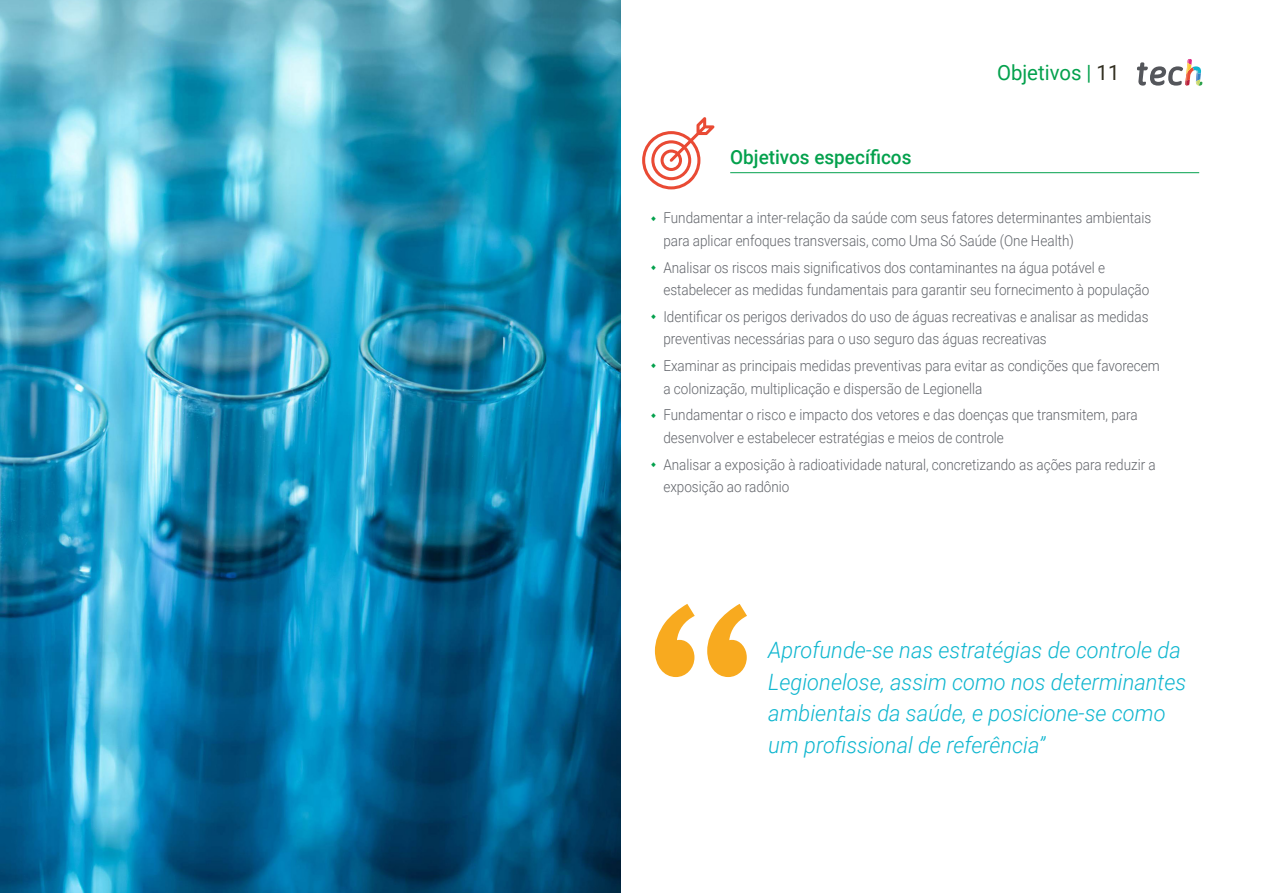
<style>
.page{position:relative;width:1263px;height:893px;background:#fff}
.page>*{position:absolute;margin:0;border:0;box-sizing:border-box;transform-origin:0 0}
.t1{font:italic 300 22.5px/31.5px "Roboto";color:#0fb6cf}
.t2{font:21px "Roboto";color:#04a14d}
.t3{font:500 19.5px "Roboto";color:#04a14d}
.t4{font:300 15px/22.5px "Roboto";color:#61646a;scale:.9 1}
.s1{color:#312e20}
</style>
<div class="page">
<hr style="left:730px;top:172px;width:469px;height:1px;background:#04a14d">
<svg style="left:642px;top:117px;width:72px;height:72px"></svg>
<img style="left:0;top:0;width:621px;height:893px">
<svg style="left:655px;top:604px;width:92px;height:73px"></svg>
<svg style="left:1137px;top:59px;width:65px;height:27px"></svg>
<h3 class="t3" style="left:730px;top:144px;width:183px">Objetivos específicos</h3>
<h2 class="t2" style="left:997px;top:57px;width:124px">Objetivos | <span class="s1">11</span></h2>
<p class="t4" style="left:663px;top:206px;width:543px">Fundamentar a inter-relação da saúde com seus fatores determinantes ambientais para aplicar enfoques transversais, como Uma Só Saúde (One Health)</p>
<p class="t4" style="left:663px;top:255px;width:541px">Analisar os riscos mais significativos dos contaminantes na água potável e estabelecer as medidas fundamentais para garantir seu fornecimento à população</p>
<p class="t4" style="left:663px;top:305px;width:540px">Identificar os perigos derivados do uso de águas recreativas e analisar as medidas preventivas necessárias para o uso seguro das águas recreativas</p>
<p class="t4" style="left:663px;top:354px;width:553px">Examinar as principais medidas preventivas para evitar as condições que favorecem a colonização, multiplicação e dispersão de Legionella</p>
<p class="t4" style="left:663px;top:403px;width:528px">Fundamentar o risco e impacto dos vetores e das doenças que transmitem, para desenvolver e estabelecer estratégias e meios de controle</p>
<p class="t4" style="left:663px;top:452px;width:549px">Analisar a exposição à radioatividade natural, concretizando as ações para reduzir a exposição ao radônio</p>
<h1 class="t1" style="left:768px;top:634px;width:420px">Aprofunde-se nas estratégias de controle da Legionelose, assim como nos determinantes ambientais da saúde, e posicione-se como um profissional de referência”</h1>
</div>
